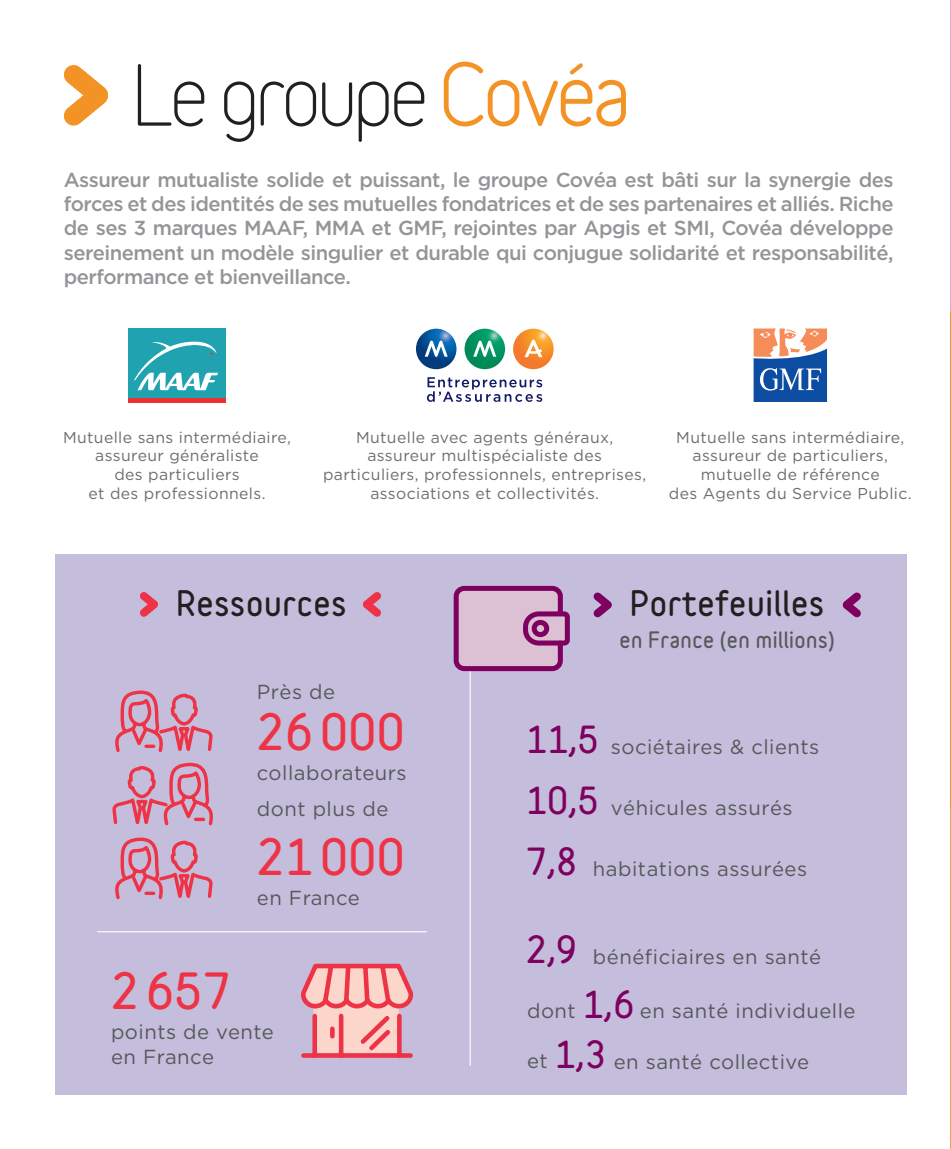
<style>
.page{position:relative;width:951px;height:1149px;background:#fff}
.page>*{position:absolute;margin:0;border:0;box-sizing:border-box;transform-origin:0 0}
.t1{font:81px "Variable";letter-spacing:-.06em;color:#231f20}
.t2{font:900 45px "Variable";letter-spacing:.025em;color:#ee3346}
.t3{font:900 33.75px "Variable";color:#7e015f}
.t4{font:900 31.5px "Variable";letter-spacing:.025em;color:#231f20}
.t5{font:500 20.25px/24.3px "Gotham";letter-spacing:-.025em;color:#939598;text-align:justify}
.t6{font:20.25px "Gotham";letter-spacing:.025em;color:#57585a}
.t7{font:900 20.25px "Variable";letter-spacing:.025em;color:#57585a}
.t8{font:15.75px/18.9px "Gotham";letter-spacing:.025em;color:#6c6d70;text-align:center}
.s1{font-weight:700;color:#f39325}
.s2{font-family:"Variable";font-weight:900;font-size:33.75px;color:#7e015f}
.s3{font-family:"Gotham";font-weight:400;font-size:20.25px;color:#57585a}
</style>
<div class="page">
<img style="left:950px;top:0;width:1px;height:1148px">
<div style="left:128px;top:328px;width:98px;height:69px;background:#21a2b1"></div>
<div style="left:128px;top:397px;width:98px;height:5px;background:#ee3030"></div>
<svg style="left:134px;top:341px;width:84px;height:49px"></svg>
<svg style="left:753px;top:328px;width:73px;height:74px"></svg>
<svg style="left:63px;top:65px;width:45px;height:61px"></svg>
<svg style="left:416px;top:328px;width:40px;height:41px"></svg>
<svg style="left:424px;top:340px;width:23px;height:17px"></svg>
<svg style="left:464px;top:328px;width:41px;height:41px"></svg>
<svg style="left:473px;top:340px;width:23px;height:17px"></svg>
<svg style="left:513px;top:328px;width:40px;height:41px"></svg>
<svg style="left:524px;top:339px;width:18px;height:18px"></svg>
<svg style="left:427px;top:377px;width:115px;height:25px"></svg>
<div style="left:56px;top:554px;width:850px;height:540px;background:#c5bddc"></div>
<svg style="left:842px;top:592px;width:19px;height:26px"></svg>
<svg style="left:593px;top:592px;width:19px;height:26px"></svg>
<svg style="left:363px;top:592px;width:18px;height:25px"></svg>
<svg style="left:140px;top:592px;width:18px;height:25px"></svg>
<hr style="left:98px;top:930px;width:328px;height:2px;background:#fff">
<hr style="left:469px;top:586px;width:1px;height:479px;background:#fff">
<svg style="left:301px;top:963px;width:113px;height:95px;background:#eea0a5"></svg>
<svg style="left:112px;top:690px;width:101px;height:210px"></svg>
<svg style="left:453px;top:585px;width:117px;height:88px;background:#c392b8"></svg>
<p class="t1" style="left:131px;top:64px;width:501px">Le groupe <span class="s1">Covéa</span></p>
<p class="t5" style="left:64px;top:167px;width:831px">Assureur mutualiste solide et puissant, le groupe Covéa est bâti sur la synergie des forces et des identités de ses mutuelles fondatrices et de ses partenaires et alliés. Riche de ses 3 marques MAAF, MMA et GMF, rejointes par Apgis et SMI, Covéa développe sereinement un modèle singulier et durable qui conjugue solidarité et responsabilité, performance et bienveillance.</p>
<p class="t8" style="left:63px;top:427px;width:229px">Mutuelle sans intermédiaire, assureur généraliste</p>
<p class="t8" style="left:88px;top:465px;width:179px">des particuliers<br>et des professionnels.</p>
<p class="t8" style="left:323px;top:427px;width:325px">Mutuelle avec agents généraux, assureur multispécialiste des particuliers, professionnels, entreprises, associations et collectivités.</p>
<p class="t8" style="left:668px;top:427px;width:244px">Mutuelle sans intermédiaire, assureur de particuliers, mutuelle de référence<br>des Agents du Service Public.</p>
<p class="t4" style="left:176px;top:579px;width:172px">Ressources</p>
<p class="t6" style="left:257px;top:680px;width:80px">Près de</p>
<p class="t2" style="left:257px;top:702px;width:149px">26 000</p>
<p class="t6" style="left:257px;top:761px;width:151px">collaborateurs</p>
<p class="t6" style="left:257px;top:797px;width:133px">dont plus de</p>
<p class="t2" style="left:257px;top:827px;width:149px">21 000</p>
<p class="t6" style="left:257px;top:886px;width:105px">en France</p>
<p class="t2" style="left:111px;top:961px;width:121px">2 657</p>
<p class="t6" style="left:111px;top:1020px;width:164px">points de vente</p>
<p class="t6" style="left:111px;top:1044px;width:105px">en France</p>
<p class="t4" style="left:629px;top:579px;width:196px">Portefeuilles</p>
<p class="t7" style="left:619px;top:623px;width:216px">en France (en millions)</p>
<p class="t3" style="left:526px;top:717px;width:74px">11,5</p>
<p class="t3" style="left:526px;top:778px;width:74px">10,5</p>
<p class="t6" style="left:610px;top:735px;width:210px">sociétaires &amp; clients</p>
<p class="t6" style="left:610px;top:796px;width:183px">véhicules assurés</p>
<p class="t3" style="left:526px;top:838px;width:52px">7,8</p>
<p class="t6" style="left:593px;top:857px;width:216px">habitations assurées</p>
<p class="t3" style="left:526px;top:926px;width:52px">2,9</p>
<p class="t6" style="left:593px;top:945px;width:230px">bénéficiaires en santé</p>
<p class="t6" style="left:527px;top:999px;width:330px">dont <span class="s2">1,6</span> en santé individuelle</p>
<p class="t3" style="left:527px;top:1032px;width:80px"><span class="s3">et</span> 1,3</p>
<p class="t6" style="left:613px;top:1050px;width:197px">en santé collective</p>
</div>
